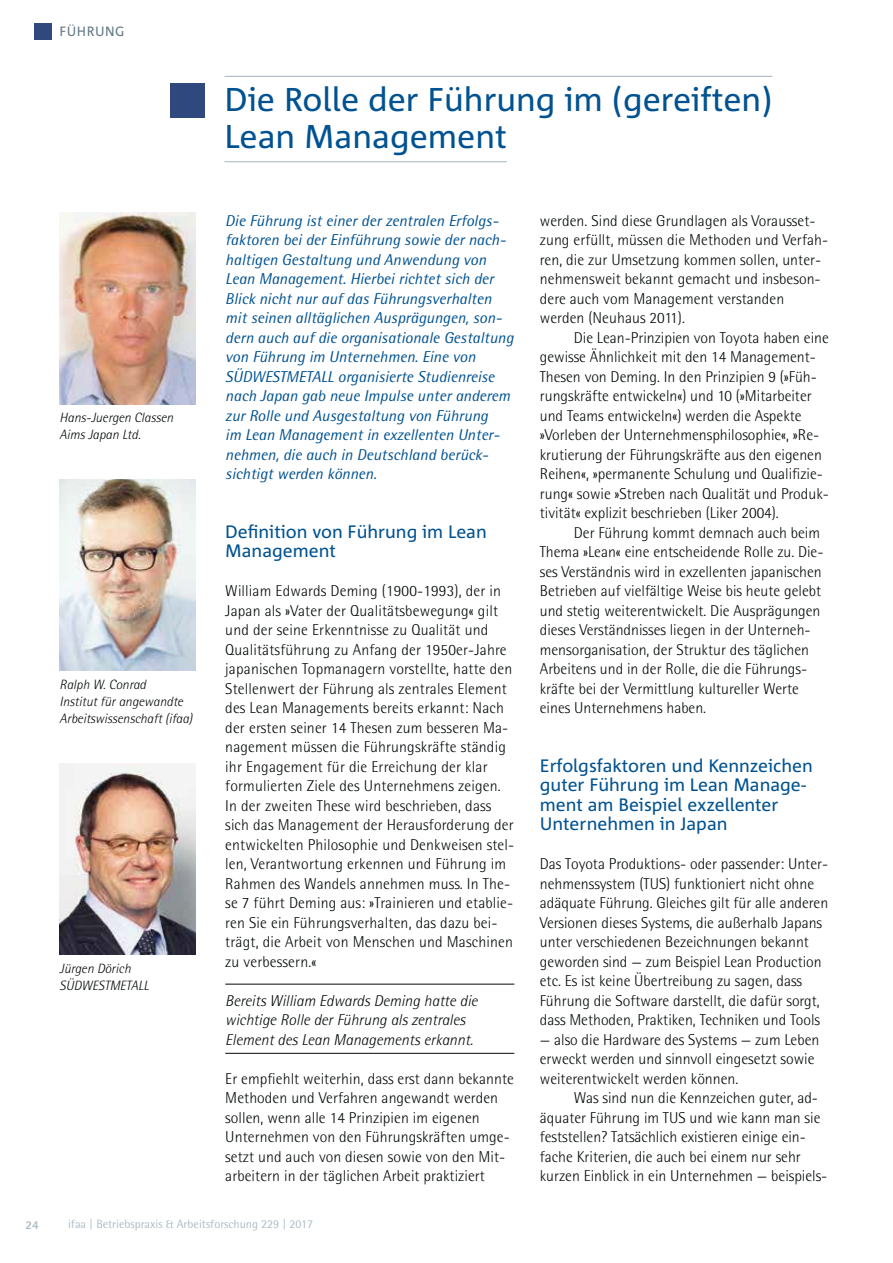
<style>
.page{position:relative;width:893px;height:1263px;background:#fff}
.page>*{position:absolute;margin:0;border:0;box-sizing:border-box;transform-origin:0 0}
.t1{font:33px/37.5px "Corpid C1";color:#005291}
.t2{font:18px/19.5px "Corpid C1";color:#005291}
.t3{font:300 15.75px/19.5px "Rotis Semi Sans";color:#040809}
.t4{font:italic 15.75px/19.5px "Rotis Semi Sans";color:#005291}
.t5{font:italic 300 15.75px/19.5px "Rotis Semi Sans";color:#040809}
.t6{font:italic 300 13.5px/17.2px "Rotis Semi Sans";color:#040809}
.t7{font:13.5px "Corpid C1";letter-spacing:.03em;color:#637a86}
.t8{font:12px "Rotis Semi Sans";color:#aebcc4}
.t9{font:800 12px "Rotis Semi Sans";color:#aebcc4}
</style>
<div class="page">
<div style="left:34px;top:23px;width:17px;height:17px;background:#2f487e"></div>
<hr style="left:225px;top:984px;width:289px;height:1px;background:#040809">
<hr style="left:225px;top:1053px;width:289px;height:1px;background:#040809">
<hr style="left:225px;top:76px;width:547px;height:1px;background:#aebcc4">
<hr style="left:225px;top:161px;width:282px;height:1px;background:#aebcc4">
<div style="left:170px;top:83px;width:34px;height:34px;background:#2f487e"></div>
<img style="left:60px;top:479px;width:136px;height:192px">
<img style="left:60px;top:213px;width:136px;height:191px">
<img style="left:60px;top:763px;width:136px;height:191px">
<p class="t7" style="left:60px;top:26px;width:66px">FÜHRUNG</p>
<p class="t6" style="left:60px;top:410px;width:115px">Hans-Juergen Classen<br>Aims Japan Ltd.</p>
<p class="t6" style="left:60px;top:677px;width:134px">Ralph W. Conrad<br>Institut für angewandte<br>Arbeitswissenschaft (ifaa)</p>
<p class="t6" style="left:60px;top:961px;width:91px">Jürgen Dörich<br>SÜDWESTMETALL</p>
<h1 class="t1" style="left:225px;top:82px;width:549px">Die Rolle der Führung im (gereiften)<br>Lean Management</h1>
<p class="t4" style="left:225px;top:212px;width:290px">Die Führung ist einer der zentralen Erfolgs&shy;faktoren bei der Einführung sowie der nach&shy;haltigen Gestaltung und Anwendung von Lean Management. Hierbei richtet sich der Blick nicht nur auf das Führungsverhalten mit seinen alltäglichen Ausprägungen, son&shy;dern auch auf die organisationale Gestaltung von Führung im Unternehmen. Eine von SÜDWESTMETALL organisierte Studienreise nach Japan gab neue Impulse unter anderem zur Rolle und Ausgestaltung von Führung<br>im Lean Management in exzellenten Unter&shy;nehmen, die auch in Deutschland berück&shy;sichtigt werden können.</p>
<p class="t2" style="left:225px;top:523px;width:263px">Definition von Führung im Lean<br>Management</p>
<p class="t3" style="left:225px;top:583px;width:291px">William Edwards Deming (1900-1993), der in Japan als »Vater der Qualitätsbewegung« gilt und der seine Erkenntnisse zu Qualität und Qualitätsführung zu Anfang der 1950er-Jahre japanischen Topmanagern vorstellte, hatte den Stellenwert der Führung als zentrales Element des Lean Managements bereits erkannt: Nach der ersten seiner 14 Thesen zum besseren Ma&shy;nagement müssen die Führungskräfte ständig ihr Engagement für die Erreichung der klar formulierten Ziele des Unternehmens zeigen.<br>In der zweiten These wird beschrieben, dass sich das Management der Herausforderung der entwickelten Philosophie und Denkweisen stel&shy;len, Verantwortung erkennen und Führung im Rahmen des Wandels annehmen muss. In The&shy;se 7 führt Deming aus: »Trainieren und etablie&shy;ren Sie ein Führungsverhalten, das dazu bei&shy;trägt, die Arbeit von Menschen und Maschinen zu verbessern.«</p>
<p class="t5" style="left:225px;top:992px;width:254px">Bereits William Edwards Deming hatte die wichtige Rolle der Führung als zentrales<br>Element des Lean Managements erkannt.</p>
<p class="t3" style="left:225px;top:1070px;width:290px">Er empfiehlt weiterhin, dass erst dann bekannte Methoden und Verfahren angewandt werden sollen, wenn alle 14 Prinzipien im eigenen Unternehmen von den Führungskräften umge&shy;setzt und auch von diesen sowie von den Mit&shy;arbeitern in der täglichen Arbeit praktiziert</p>
<p class="t3" style="left:540px;top:212px;width:290px">werden. Sind diese Grundlagen als Vorausset&shy;zung erfüllt, müssen die Methoden und Verfah&shy;ren, die zur Umsetzung kommen sollen, unter&shy;nehmensweit bekannt gemacht und insbeson&shy;dere auch vom Management verstanden werden (Neuhaus 2011).</p>
<p class="t3" style="left:540px;top:329px;width:291px;text-indent:34px">Die Lean-Prinzipien von Toyota haben eine gewisse Ähnlichkeit mit den 14 Management-Thesen von Deming. In den Prinzipien 9 (»Füh&shy;rungskräfte entwickeln«) und 10 (»Mitarbeiter und Teams entwickeln«) werden die Aspekte »Vorleben der Unternehmensphilosophie«, »Re&shy;krutierung der Führungskräfte aus den eigenen Reihen«, »permanente Schulung und Qualifizie&shy;rung« sowie »Streben nach Qualität und Produk&shy;tivität« explizit beschrieben (Liker 2004).</p>
<p class="t3" style="left:540px;top:524px;width:285px;text-indent:34px">Der Führung kommt demnach auch beim Thema »Lean« eine entscheidende Rolle zu. Die&shy;ses Verständnis wird in exzellenten japanischen Betrieben auf vielfältige Weise bis heute gelebt und stetig weiterentwickelt. Die Ausprägungen dieses Verständnisses liegen in der Unterneh&shy;mensorganisation, der Struktur des täglichen Arbeitens und in der Rolle, die die Führungs&shy;kräfte bei der Vermittlung kultureller Werte eines Unternehmens haben.</p>
<p class="t2" style="left:540px;top:756px;width:275px">Erfolgsfaktoren und Kennzeichen guter Führung im Lean Manage&shy;ment am Beispiel exzellenter<br>Unternehmen in Japan</p>
<p class="t3" style="left:540px;top:856px;width:290px">Das Toyota Produktions- oder passender: Unter&shy;nehmenssystem (TUS) funktioniert nicht ohne adäquate Führung. Gleiches gilt für alle anderen Versionen dieses Systems, die außerhalb Japans unter verschiedenen Bezeichnungen bekannt geworden sind — zum Beispiel Lean Production etc. Es ist keine Übertreibung zu sagen, dass Führung die Software darstellt, die dafür sorgt, dass Methoden, Praktiken, Techniken und Tools</p>
<p class="t3" style="left:540px;top:1031px;width:281px">— also die Hardware des Systems — zum Leben erweckt werden und sinnvoll eingesetzt sowie weiterentwickelt werden können.</p>
<p class="t3" style="left:540px;top:1090px;width:289px;text-indent:34px">Was sind nun die Kennzeichen guter, ad&shy;äquater Führung im TUS und wie kann man sie feststellen? Tatsächlich existieren einige ein&shy;fache Kriterien, die auch bei einem nur sehr kurzen Einblick in ein Unternehmen — beispiels-</p>
<p class="t9" style="left:26px;top:1220px;width:15px">24</p>
<p class="t8" style="left:68px;top:1220px;width:247px">ifaa | Betriebspraxis &amp; Arbeitsforschung 229 | 2017</p>
</div>
